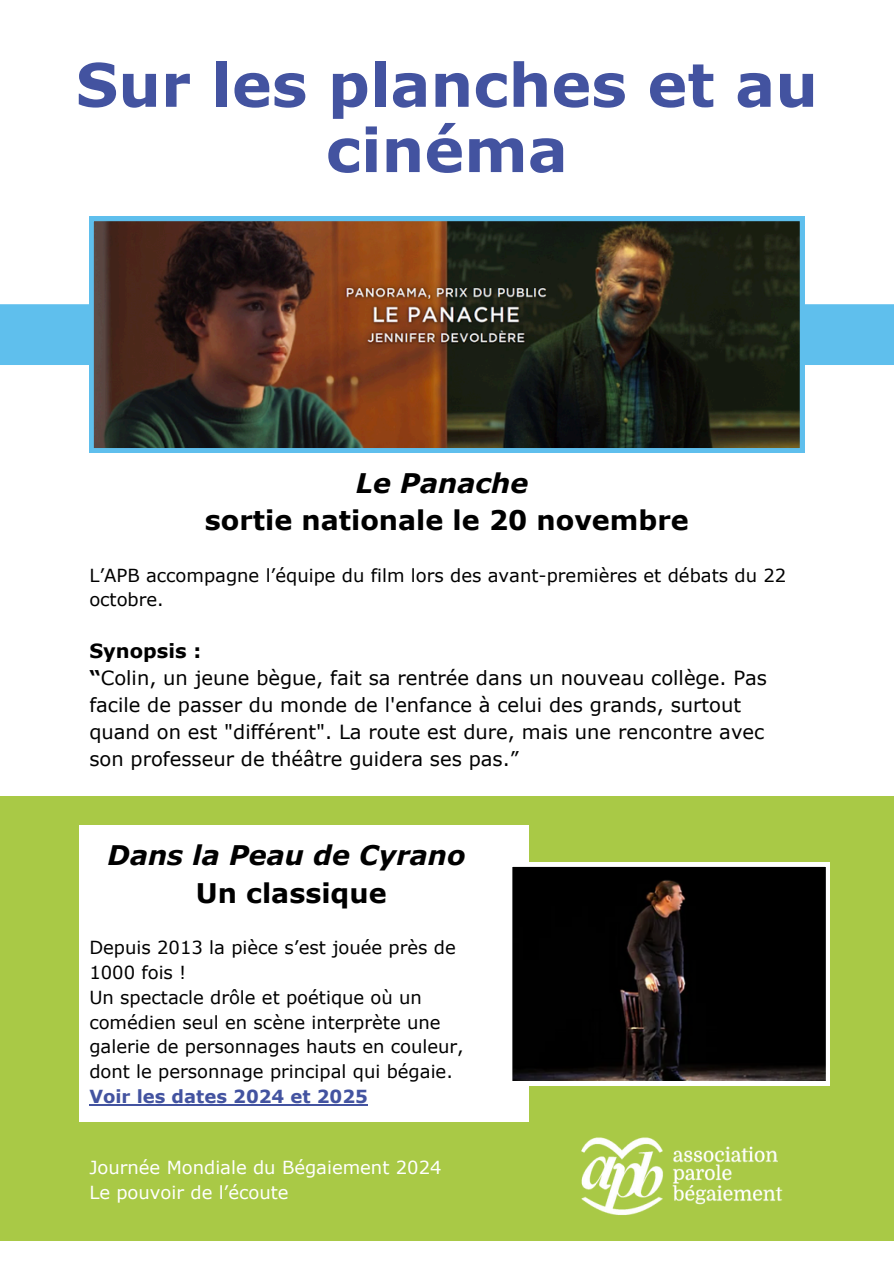
<style>
.page{position:relative;width:894px;height:1264px;background:#fff}
.page>*{position:absolute;margin:0;border:0;box-sizing:border-box;transform-origin:0 0}
.t1{font:700 60px/65.2px "Verdana";color:#4353a0;text-align:center}
.t2{font:700 27px/37.2px "Verdana";color:#000;text-align:center}
.t3{font:italic 700 27px/37.2px "Verdana";color:#000;text-align:center}
.t4{font:19.5px/27px "Verdana";color:#000}
.t5{font:700 19.5px "Verdana";color:#000}
.t6{font:18px/24.8px "Verdana";color:#000}
.t7{font:18px "Verdana";color:#fff}
.t8{font:700 18px "Verdana";color:#4353a0}
.s1{font-style:italic}
.s2{font-weight:700}
.s3{font-style:normal}
</style>
<div class="page">
<div style="left:0;top:796px;width:893px;height:443px;background:#a9c946"></div>
<img style="left:581px;top:1137px;width:202px;height:78px">
<div style="left:0;top:304px;width:893px;height:61px;background:#5fbfed"></div>
<img style="left:89px;top:217px;width:715px;height:235px">
<div style="left:79px;top:825px;width:449px;height:297px;background:#fff"></div>
<svg style="left:512px;top:862px;width:317px;height:223px"></svg>
<hr style="left:89px;top:1104px;width:279px;height:1px;background:#4353a0">
<h2 class="t1" style="left:76px;top:50px;width:743px">Sur les planches et au cinéma</h2>
<p class="t2" style="left:205px;top:463px;width:485px"><span class="s1">Le Panache<br></span>sortie nationale le 20 novembre</p>
<p class="t6" style="left:89px;top:562px;width:698px">L’APB accompagne l’équipe du film lors des avant-premières et débats du 22 octobre.</p>
<p class="t5" style="left:89px;top:638px;width:113px">Synopsis :</p>
<h2 class="t4" style="left:89px;top:664px;width:679px"><span class="s2">“</span>Colin, un jeune bègue, fait sa rentrée dans un nouveau collège. Pas facile de passer du monde de l'enfance à celui des grands, surtout quand on est "différent". La route est dure, mais une rencontre avec son professeur de théâtre guidera ses pas.”</h2>
<p class="t3" style="left:108px;top:836px;width:359px">Dans la Peau de Cyrano<br><span class="s3">Un classique</span></p>
<p class="t6" style="left:89px;top:934px;width:368px">Depuis 2013 la pièce s’est jouée près de<br>1000 fois !</p>
<p class="t6" style="left:89px;top:984px;width:376px">Un spectacle drôle et poétique où un comédien seul en scène interprète une galerie de personnages hauts en couleur, dont le personnage principal qui bégaie.</p>
<p class="t8" style="left:89px;top:1084px;width:280px">Voir les dates 2024 et 2025</p>
<p class="t7" style="left:89px;top:1155px;width:353px">Journée Mondiale du Bégaiement 2024</p>
<p class="t7" style="left:89px;top:1180px;width:201px">Le pouvoir de l’écoute</p>
</div>
